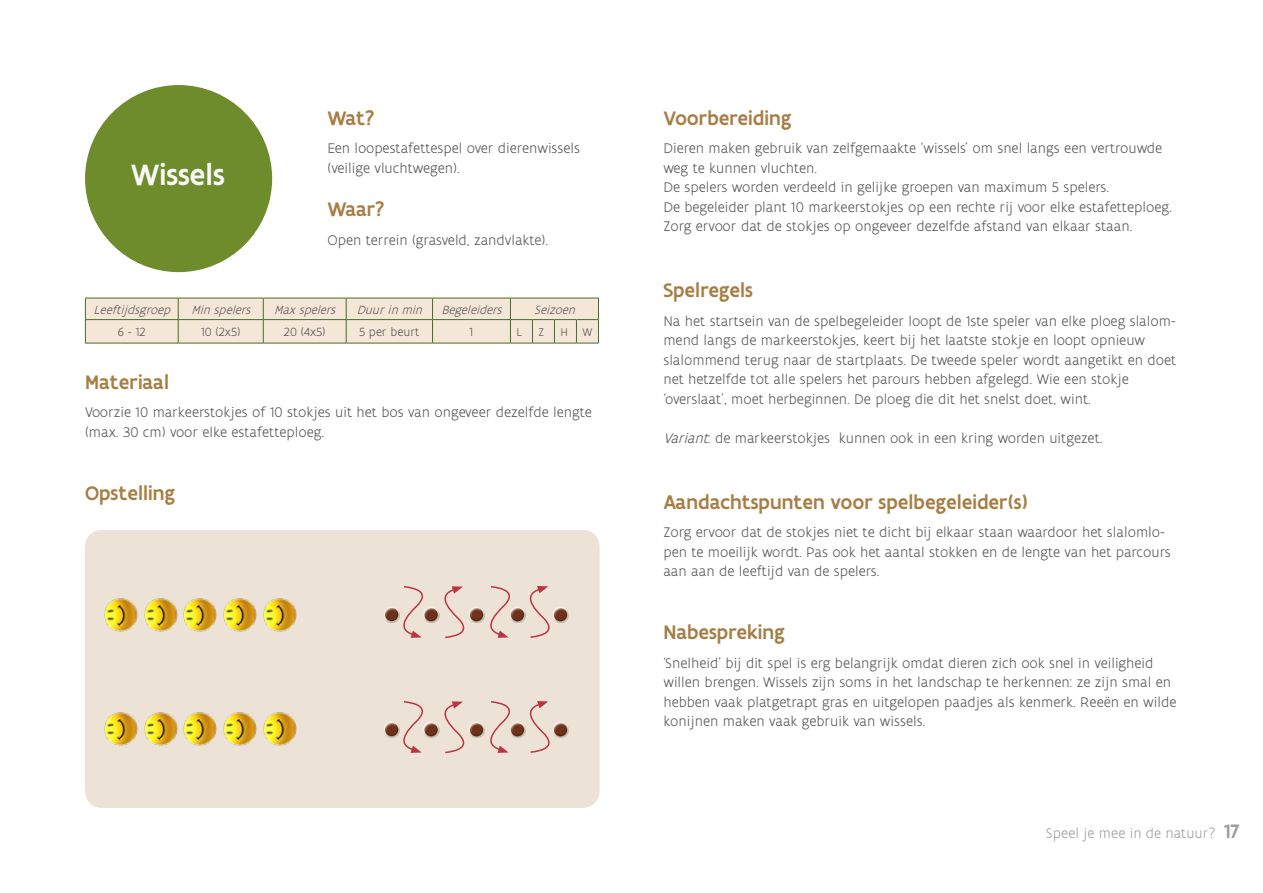
<style>
.page{position:relative;width:1263px;height:893px;background:#fff}
.page>*{position:absolute;margin:0;border:0;box-sizing:border-box;transform-origin:0 0}
.t1{font:500 31.5px "Flanders Art Sans";color:#f8f8f8}
.t2{font:500 21px "Flanders Art Sans";color:#a67d43}
.t3{font:300 15px/19.5px "Flanders Art Sans";color:#575756}
.t4{font:300 14.85px "Flanders Art Sans";color:#9d9d9c}
.t5{font:italic 300 12.75px "Flanders Art Sans";color:#575756}
.t6{font:300 12.75px "Flanders Art Sans";color:#575756}
.t7{font:300 12px "Flanders Art Sans";color:#575756}
.s1{font-style:italic}
.s2{font-weight:500;font-size:20.85px}
</style>
<div class="page">
<div style="left:85px;top:85px;width:187px;height:187px;background:#6e8c2b;border-radius:50%"></div>
<svg style="left:85px;top:298px;width:514px;height:46px;background:#e8decb"></svg>
<div style="left:85px;top:530px;width:515px;height:278px;background:#ece2d5;border-radius:17px"></div>
<img style="left:104px;top:598px;width:193px;height:34px">
<img style="left:104px;top:712px;width:193px;height:34px">
<div style="left:383px;top:606px;width:17px;height:12px;background:#fff;opacity:.75"></div>
<div style="left:383px;top:610px;width:17px;height:13px;background:#000;opacity:.2"></div>
<div style="left:383px;top:721px;width:17px;height:12px;background:#fff;opacity:.75"></div>
<div style="left:383px;top:725px;width:17px;height:13px;background:#000;opacity:.2"></div>
<div style="left:468px;top:606px;width:16px;height:12px;background:#fff;opacity:.75"></div>
<div style="left:468px;top:610px;width:17px;height:13px;background:#000;opacity:.2"></div>
<div style="left:468px;top:721px;width:16px;height:12px;background:#fff;opacity:.75"></div>
<div style="left:468px;top:725px;width:17px;height:13px;background:#000;opacity:.2"></div>
<div style="left:552px;top:606px;width:16px;height:12px;background:#fff;opacity:.75"></div>
<div style="left:552px;top:610px;width:17px;height:13px;background:#000;opacity:.2"></div>
<div style="left:552px;top:721px;width:16px;height:12px;background:#fff;opacity:.75"></div>
<div style="left:552px;top:725px;width:17px;height:13px;background:#000;opacity:.2"></div>
<svg style="left:395px;top:586px;width:78px;height:53px"></svg>
<svg style="left:395px;top:701px;width:78px;height:53px"></svg>
<svg style="left:481px;top:586px;width:77px;height:52px"></svg>
<svg style="left:481px;top:701px;width:77px;height:52px"></svg>
<h1 class="t1" style="left:131px;top:155px;width:96px">Wissels</h1>
<h2 class="t2" style="left:327px;top:105px;width:48px">Wat?</h2>
<p class="t3" style="left:327px;top:139px;width:254px">Een loopestafettespel over dierenwissels (veilige vluchtwegen).</p>
<h2 class="t2" style="left:327px;top:196px;width:59px">Waar?</h2>
<p class="t3" style="left:327px;top:230px;width:222px">Open terrein (grasveld, zandvlakte).</p>
<p class="t5" style="left:93px;top:302px;width:82px">Leeftijdsgroep</p>
<p class="t5" style="left:191px;top:302px;width:64px">Minspelers</p>
<p class="t5" style="left:274px;top:302px;width:67px">Maxspelers</p>
<p class="t5" style="left:357px;top:302px;width:151px">Duurinmin Begeleiders</p>
<p class="t5" style="left:534px;top:302px;width:46px">Seizoen</p>
<p class="t6" style="left:118px;top:324px;width:29px">6 - 12</p>
<p class="t6" style="left:201px;top:324px;width:41px">10 (2x5)</p>
<p class="t6" style="left:284px;top:324px;width:43px">20 (4x5)</p>
<p class="t6" style="left:359px;top:324px;width:62px">5 per beurt</p>
<p class="t6" style="left:470px;top:324px;width:5px">1</p>
<p class="t7" style="left:516px;top:325px;width:7px">L</p>
<p class="t7" style="left:538px;top:325px;width:7px">Z</p>
<p class="t7" style="left:560px;top:325px;width:33px">H W</p>
<h2 class="t2" style="left:85px;top:369px;width:86px">Materiaal</h2>
<p class="t3" style="left:85px;top:403px;width:508px">Voorzie 10 markeerstokjes of 10 stokjes uit het bos van ongeveer dezelfde lengte (max. 30 cm) voor elke estafetteploeg.</p>
<h2 class="t2" style="left:85px;top:480px;width:92px">Opstelling</h2>
<h2 class="t2" style="left:663px;top:105px;width:130px">Voorbereiding</h2>
<p class="t3" style="left:663px;top:139px;width:510px">Dieren maken gebruik van zelfgemaakte ‘wissels’ om snel langs een vertrouwde weg te kunnen vluchten.<br>De spelers worden verdeeld in gelijke groepen van maximum 5 spelers.<br>De begeleider plant 10 markeerstokjes op een rechte rij voor elke estafetteploeg.<br>Zorg ervoor dat de stokjes op ongeveer dezelfde afstand van elkaar staan.</p>
<h2 class="t2" style="left:663px;top:277px;width:91px">Spelregels</h2>
<p class="t3" style="left:663px;top:311px;width:514px">Na het startsein van de spelbegeleider loopt de 1ste speler van elke ploeg slalom&shy;mend langs de markeerstokjes, keert bij het laatste stokje en loopt opnieuw slalommend terug naar de startplaats. De tweede speler wordt aangetikt en doet net hetzelfde tot alle spelers het parours hebben afgelegd. Wie een stokje ‘overslaat’, moet herbeginnen. De ploeg die dit het snelst doet, wint.</p>
<p class="t3" style="left:663px;top:428px;width:441px"><span class="s1">Variant</span>: de markeerstokjes kunnen ook in een kring worden uitgezet.</p>
<h2 class="t2" style="left:663px;top:489px;width:366px">Aandachtspunten voor spelbegeleider(s)</h2>
<p class="t3" style="left:663px;top:523px;width:509px">Zorg ervoor dat de stokjes niet te dicht bij elkaar staan waardoor het slalomlo&shy;pen te moeilijk wordt. Pas ook het aantal stokken en de lengte van het parcours aan aan de leeftijd van de spelers.</p>
<h2 class="t2" style="left:663px;top:619px;width:123px">Nabespreking</h2>
<p class="t3" style="left:663px;top:653px;width:515px">‘Snelheid’ bij dit spel is erg belangrijk omdat dieren zich ook snel in veiligheid willen brengen. Wissels zijn soms in het landschap te herkennen: ze zijn smal en hebben vaak platgetrapt gras en uitgelopen paadjes als kenmerk. Reeën en wilde konijnen maken vaak gebruik van wissels.</p>
<p class="t4" style="left:1046px;top:825px;width:196px">Speel je mee in de natuur? <span class="s2">17</span></p>
</div>
